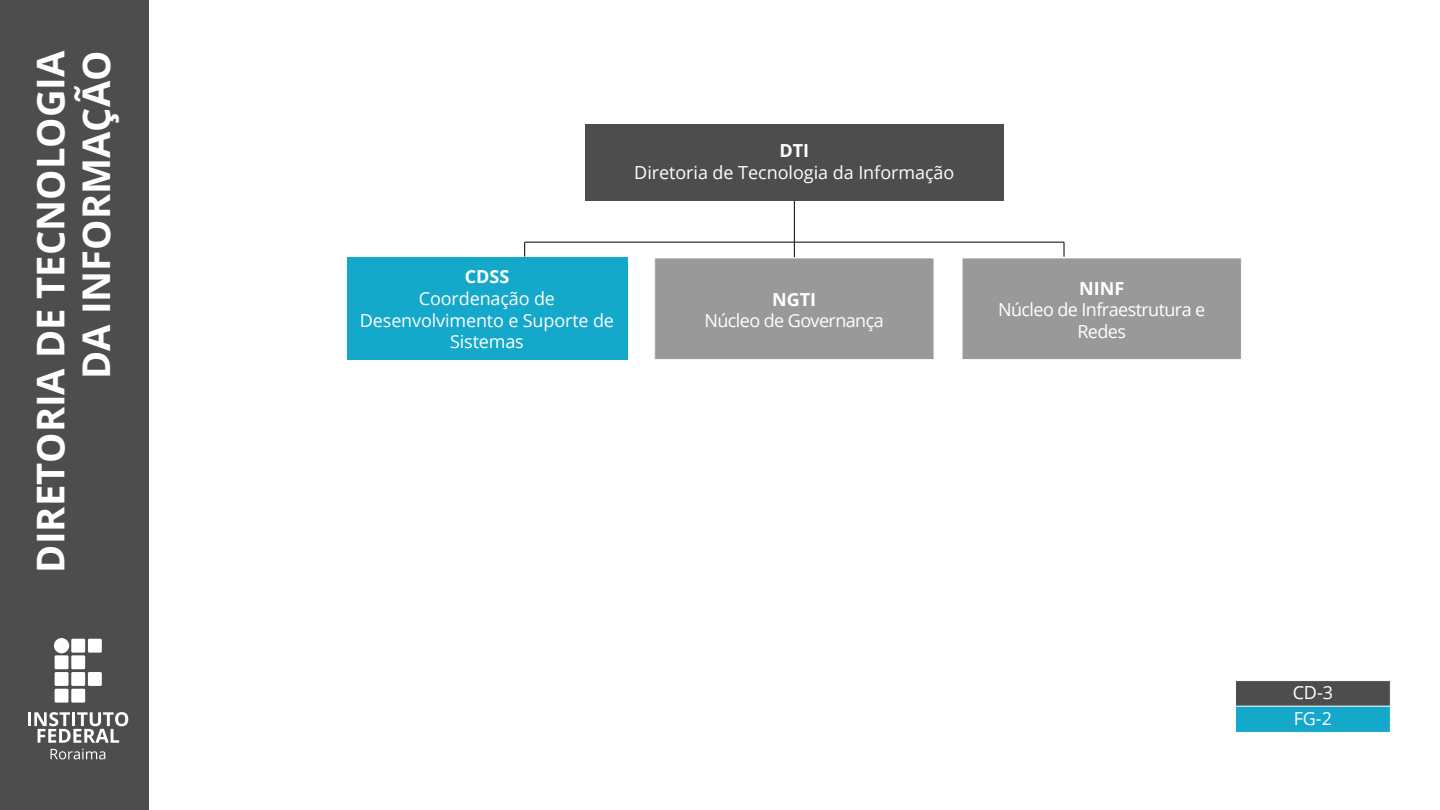
<style>
.page{position:relative;width:1440px;height:810px;background:#fff}
.page>*{position:absolute;margin:0;border:0;box-sizing:border-box;transform-origin:0 0}
.t1{font:700 38.25px/45.8px "Open Sans";color:#fff;text-align:right}
.t2{font:18px/21.6px "Open Sans";letter-spacing:-.01em;color:#fff;text-align:center}
.t3{font:18px/21.6px "Open Sans";letter-spacing:-.03em;color:#fff;text-align:center}
.t4{font:700 18px "Open Sans";color:#fff}
</style>
<div class="page">
<div style="left:0;top:0;width:149px;height:810px;background:#4d4d4d"></div>
<svg style="left:51px;top:749px;width:54px;height:10px"></svg>
<div style="left:71px;top:639px;width:14px;height:14px;background:#fff"></div>
<div style="left:88px;top:639px;width:14px;height:14px;background:#fff"></div>
<div style="left:88px;top:672px;width:14px;height:14px;background:#fff"></div>
<div style="left:55px;top:655px;width:14px;height:14px;background:#fff"></div>
<div style="left:71px;top:655px;width:14px;height:14px;background:#fff"></div>
<div style="left:55px;top:672px;width:14px;height:14px;background:#fff"></div>
<div style="left:71px;top:672px;width:14px;height:14px;background:#fff"></div>
<div style="left:55px;top:689px;width:14px;height:14px;background:#fff"></div>
<div style="left:71px;top:689px;width:14px;height:14px;background:#fff"></div>
<div style="left:54px;top:638px;width:15px;height:15px;background:#fff;border-radius:50%"></div>
<hr style="left:28px;top:712px;width:3px;height:14px;background:#fff">
<svg style="left:34px;top:712px;width:94px;height:31px"></svg>
<hr style="left:794px;top:201px;width:1px;height:56px;background:#000">
<div style="left:585px;top:124px;width:419px;height:77px;background:#4d4d4d"></div>
<div style="left:347px;top:257px;width:280px;height:103px;background:#14a8cb"></div>
<div style="left:654px;top:257px;width:280px;height:103px;background:#999"></div>
<hr style="left:525px;top:242px;width:539px;height:1px;background:#000">
<svg style="left:962px;top:242px;width:280px;height:118px;background:#a8a8a8"></svg>
<svg style="left:524px;top:242px;width:1px;height:15px"></svg>
<div style="left:1235px;top:680px;width:156px;height:27px;background:#4d4d4d;border:1px solid #fff"></div>
<div style="left:1235px;top:706px;width:156px;height:27px;background:#14a8cb;border:1px solid #fff"></div>
<h1 class="t1" style="left:27px;top:573px;width:523px;rotate:-90deg">DIRETORIA DE TECNOLOGIA<br>DA INFORMAÇÃO</h1>
<p class="t4" style="left:780px;top:138px;width:31px">DTI</p>
<p class="t2" style="left:634px;top:161px;width:322px">Diretoria de Tecnologia da Informação</p>
<p class="t4" style="left:465px;top:264px;width:46px">CDSS</p>
<p class="t2" style="left:360px;top:287px;width:256px">Coordenação de<br>Desenvolvimento e Suporte de<br>Sistemas</p>
<p class="t4" style="left:772px;top:286px;width:46px">NGTI</p>
<p class="t3" style="left:704px;top:309px;width:181px">Núcleo de Governança</p>
<p class="t4" style="left:1079px;top:276px;width:47px">NINF</p>
<p class="t3" style="left:998px;top:299px;width:209px">Núcleo de Infraestrutura e<br>Redes</p>
<p class="t2" style="left:1293px;top:679px;width:42px;line-height:25.6px;text-align:left">CD-3<br>FG-2</p>
</div>
